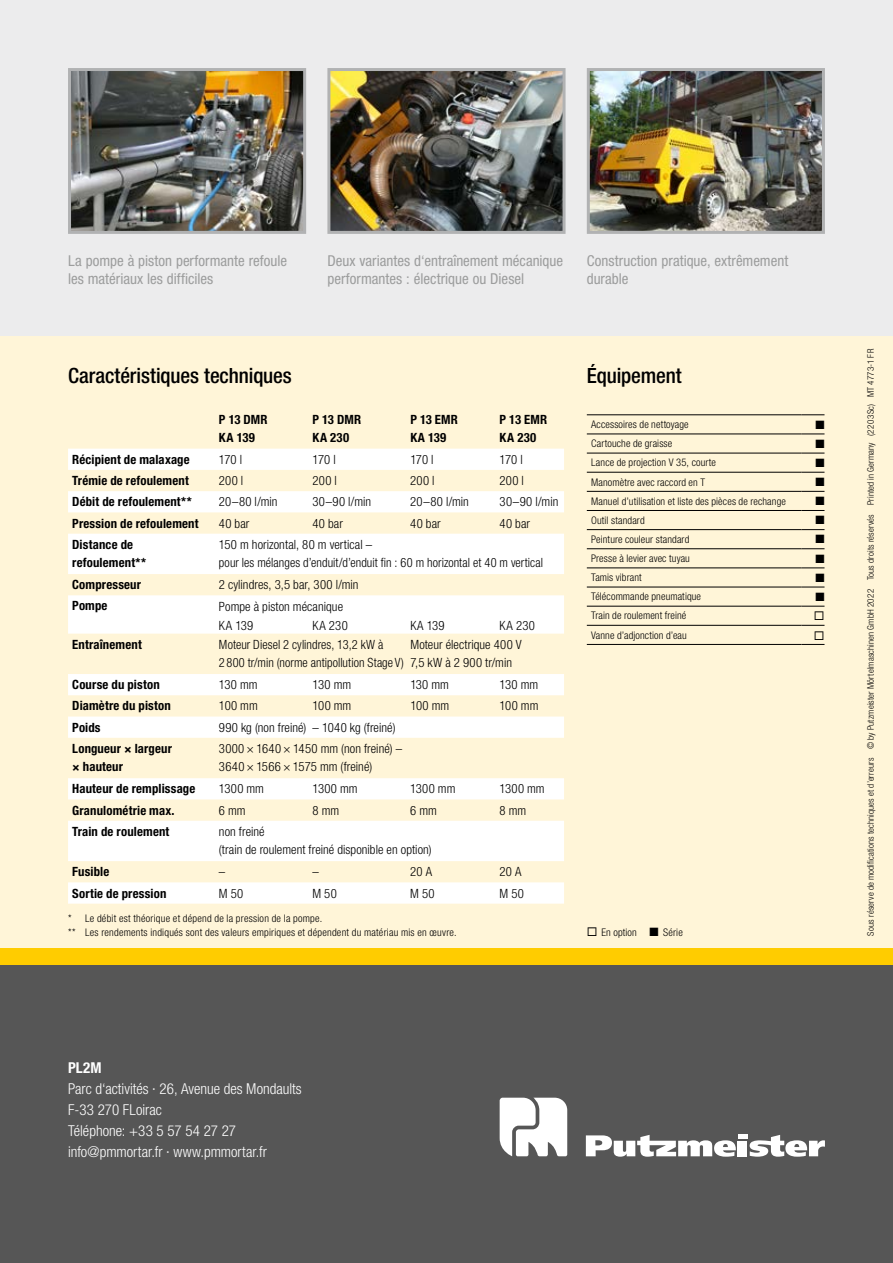
<style>
.page{position:relative;width:893px;height:1263px;background:#fff}
.page>*{position:absolute;margin:0;border:0;box-sizing:border-box;transform-origin:0 0}
.t1{font:500 condensed 21px "Helvetica Neue LT Pro";letter-spacing:-.005em;color:#000}
.t2{font:condensed 15px/18px "Helvetica Neue LT Pro";color:#9c9d9d}
.t3{font:300 condensed 15px/21px "Helvetica Neue LT Pro";color:#fff}
.t4{font:700 condensed 15px "Helvetica Neue LT Pro";color:#fff}
.t5{font:300 condensed 12.75px/18px "Helvetica Neue LT Pro";letter-spacing:.005em;color:#000}
.t6{font:700 condensed 12.75px/18px "Helvetica Neue LT Pro";letter-spacing:.015em;color:#000}
.t7{font:12px "Zapf Dingbats Std";color:#000}
.t8{font:300 condensed 10.5px/13.5px "Helvetica Neue LT Pro";letter-spacing:.015em;color:#000}
.t9{font:300 condensed 9px "Helvetica Neue LT Pro";letter-spacing:.02em;color:#000}
</style>
<div class="page">
<div style="left:0;top:0;width:893px;height:336px;background:#ececed"></div>
<div style="left:0;top:336px;width:893px;height:612px;background:#fff5d8"></div>
<div style="left:0;top:948px;width:893px;height:17px;background:#fc0"></div>
<img style="left:72px;top:72px;width:230px;height:158px">
<div style="left:68px;top:68px;width:238px;height:166px;border:3px solid #b1b2b3"></div>
<img style="left:331px;top:72px;width:231px;height:158px">
<div style="left:327px;top:68px;width:239px;height:166px;border:3px solid #b1b2b3"></div>
<img style="left:591px;top:72px;width:230px;height:158px">
<div style="left:587px;top:68px;width:238px;height:166px;border:3px solid #b1b2b3"></div>
<svg style="left:68px;top:449px;width:496px;height:455px;fill:#fff"></svg>
<div style="left:0;top:965px;width:893px;height:298px;background:#565656"></div>
<svg style="left:500px;top:1098px;width:67px;height:58px;background:#e6e6e6"></svg>
<svg style="left:586px;top:1135px;width:239px;height:22px"></svg>
<hr style="left:587px;top:434px;width:214px;height:1px;background:#000">
<svg style="left:801px;top:434px;width:23px;height:1px"></svg>
<hr style="left:587px;top:453px;width:214px;height:1px;background:#000">
<svg style="left:801px;top:453px;width:23px;height:1px"></svg>
<hr style="left:587px;top:472px;width:214px;height:1px;background:#000">
<svg style="left:801px;top:472px;width:23px;height:1px"></svg>
<hr style="left:587px;top:491px;width:214px;height:1px;background:#000">
<svg style="left:801px;top:491px;width:23px;height:1px"></svg>
<hr style="left:587px;top:510px;width:214px;height:1px;background:#000">
<svg style="left:801px;top:510px;width:23px;height:1px"></svg>
<hr style="left:587px;top:529px;width:214px;height:1px;background:#000">
<svg style="left:801px;top:529px;width:23px;height:1px"></svg>
<hr style="left:587px;top:548px;width:214px;height:1px;background:#000">
<svg style="left:801px;top:548px;width:23px;height:1px"></svg>
<hr style="left:587px;top:568px;width:214px;height:1px;background:#000">
<svg style="left:801px;top:568px;width:23px;height:1px"></svg>
<hr style="left:587px;top:587px;width:214px;height:1px;background:#000">
<svg style="left:801px;top:587px;width:23px;height:1px"></svg>
<hr style="left:587px;top:606px;width:214px;height:1px;background:#000">
<hr style="left:587px;top:625px;width:214px;height:1px;background:#000">
<hr style="left:587px;top:644px;width:214px;height:1px;background:#000">
<hr style="left:587px;top:414px;width:214px;height:1px;background:#000">
<svg style="left:801px;top:414px;width:23px;height:1px"></svg>
<svg style="left:801px;top:606px;width:24px;height:39px"></svg>
<p class="t2" style="left:68px;top:251px;width:221px">La pompe à piston performante refoule les matériaux les difficiles</p>
<p class="t2" style="left:587px;top:251px;width:203px">Construction pratique, extrêmement durable</p>
<p class="t2" style="left:327px;top:251px;width:237px">Deux variantes d‘entraînement mécanique performantes : électrique ou Diesel</p>
<h1 class="t1" style="left:68px;top:363px;width:225px">Caractéristiques techniques</h1>
<h1 class="t1" style="left:587px;top:363px;width:96px">Équipement</h1>
<p class="t6" style="left:219px;top:410px;width:50px">P 13 DMR<br>KA 139</p>
<p class="t6" style="left:313px;top:410px;width:50px">P 13 DMR<br>KA 230</p>
<p class="t6" style="left:410px;top:410px;width:49px">P 13 EMR<br>KA 139</p>
<p class="t6" style="left:500px;top:410px;width:49px">P 13 EMR<br>KA 230</p>
<p class="t6" style="left:72px;top:450px;width:119px">Récipient de malaxage</p>
<p class="t5" style="left:219px;top:450px;width:25px">170 l</p>
<p class="t5" style="left:313px;top:450px;width:25px">170 l</p>
<p class="t5" style="left:410px;top:450px;width:25px">170 l</p>
<p class="t5" style="left:500px;top:450px;width:25px">170 l</p>
<p class="t6" style="left:72px;top:471px;width:118px">Trémie de refoulement</p>
<p class="t5" style="left:219px;top:471px;width:26px">200 l</p>
<p class="t5" style="left:312px;top:471px;width:26px">200 l</p>
<p class="t5" style="left:410px;top:471px;width:26px">200 l</p>
<p class="t5" style="left:500px;top:471px;width:26px">200 l</p>
<p class="t6" style="left:72px;top:493px;width:121px">Débit de refoulement**</p>
<p class="t5" style="left:219px;top:493px;width:60px">20–80 l/min</p>
<p class="t5" style="left:312px;top:493px;width:60px">30–90 l/min</p>
<p class="t5" style="left:410px;top:493px;width:60px">20–80 l/min</p>
<p class="t5" style="left:500px;top:493px;width:60px">30–90 l/min</p>
<p class="t6" style="left:72px;top:514px;width:128px">Pression de refoulement</p>
<p class="t5" style="left:219px;top:514px;width:32px">40 bar</p>
<p class="t5" style="left:312px;top:514px;width:32px">40 bar</p>
<p class="t5" style="left:410px;top:514px;width:32px">40 bar</p>
<p class="t5" style="left:500px;top:514px;width:32px">40 bar</p>
<p class="t6" style="left:72px;top:535px;width:75px">Distance de refoulement**</p>
<p class="t5" style="left:219px;top:535px;width:326px">150 m horizontal, 80 m vertical –<br>pour les mélanges d’enduit/d’enduit fin : 60 m horizontal et 40 m vertical</p>
<p class="t6" style="left:72px;top:575px;width:70px">Compresseur</p>
<p class="t5" style="left:219px;top:576px;width:141px">2 cylindres, 3,5 bar, 300 l/min</p>
<p class="t6" style="left:72px;top:596px;width:37px">Pompe</p>
<p class="t5" style="left:219px;top:596px;width:126px;line-height:19.2px">Pompe à piston mécanique<br>KA 139</p>
<p class="t5" style="left:313px;top:616px;width:37px">KA 230</p>
<p class="t5" style="left:410px;top:616px;width:36px">KA 139</p>
<p class="t5" style="left:500px;top:616px;width:37px">KA 230</p>
<p class="t6" style="left:72px;top:635px;width:71px">Entraînement</p>
<p class="t5" style="left:219px;top:635px;width:186px">Moteur Diesel 2 cylindres, 13,2 kW à<br>2 800 tr/min (norme antipollution Stage V)</p>
<p class="t5" style="left:410px;top:635px;width:113px">Moteur électrique 400 V<br>7,5 kW à 2 900 tr/min</p>
<p class="t6" style="left:72px;top:675px;width:89px">Course du piston</p>
<p class="t5" style="left:219px;top:676px;width:40px">130 mm</p>
<p class="t5" style="left:313px;top:676px;width:40px">130 mm</p>
<p class="t5" style="left:410px;top:676px;width:40px">130 mm</p>
<p class="t5" style="left:500px;top:676px;width:40px">130 mm</p>
<p class="t6" style="left:72px;top:697px;width:100px">Diamètre du piston</p>
<p class="t5" style="left:219px;top:697px;width:40px">100 mm</p>
<p class="t5" style="left:313px;top:697px;width:40px">100 mm</p>
<p class="t5" style="left:410px;top:697px;width:40px">100 mm</p>
<p class="t5" style="left:500px;top:697px;width:40px">100 mm</p>
<p class="t6" style="left:72px;top:718px;width:30px">Poids</p>
<p class="t5" style="left:219px;top:718px;width:178px">990 kg (non freiné) – 1040 kg (freiné)</p>
<p class="t6" style="left:72px;top:739px;width:101px">Longueur × largeur × hauteur</p>
<p class="t5" style="left:219px;top:740px;width:185px">3000 × 1640 × 1450 mm (non freiné) –<br>3640 × 1566 × 1575 mm (freiné)</p>
<p class="t6" style="left:72px;top:780px;width:125px">Hauteur de remplissage</p>
<p class="t5" style="left:219px;top:780px;width:47px">1300 mm</p>
<p class="t5" style="left:312px;top:780px;width:47px">1300 mm</p>
<p class="t5" style="left:410px;top:780px;width:47px">1300 mm</p>
<p class="t5" style="left:500px;top:780px;width:47px">1300 mm</p>
<p class="t6" style="left:72px;top:801px;width:104px">Granulométrie max.</p>
<p class="t5" style="left:219px;top:801px;width:28px">6 mm</p>
<p class="t5" style="left:312px;top:801px;width:28px">8 mm</p>
<p class="t5" style="left:410px;top:801px;width:28px">6 mm</p>
<p class="t5" style="left:500px;top:801px;width:28px">8 mm</p>
<p class="t6" style="left:72px;top:823px;width:99px">Train de roulement</p>
<p class="t5" style="left:219px;top:823px;width:214px">non freiné<br>(train de roulement freiné disponible en option)</p>
<p class="t6" style="left:72px;top:863px;width:39px">Fusible</p>
<p class="t5" style="left:219px;top:863px;width:8px">–</p>
<p class="t5" style="left:312px;top:863px;width:8px">–</p>
<p class="t5" style="left:410px;top:863px;width:23px">20 A</p>
<p class="t5" style="left:500px;top:863px;width:23px">20 A</p>
<p class="t6" style="left:72px;top:884px;width:96px">Sortie de pression</p>
<p class="t5" style="left:219px;top:884px;width:26px">M 50</p>
<p class="t5" style="left:312px;top:884px;width:26px">M 50</p>
<p class="t5" style="left:410px;top:884px;width:26px">M 50</p>
<p class="t5" style="left:500px;top:884px;width:26px">M 50</p>
<p class="t8" style="left:68px;top:911px;width:390px">* Le débit est théorique et dépend de la pression de la pompe.<br>** Les rendements indiqués sont des valeurs empiriques et dépendent du matériau mis en œuvre.</p>
<p class="t8" style="left:591px;top:418px;width:99px">Accessoires de nettoyage</p>
<p class="t7" style="left:815px;top:419px;width:11px">■</p>
<p class="t8" style="left:591px;top:437px;width:83px">Cartouche de graisse</p>
<p class="t7" style="left:815px;top:438px;width:11px">■</p>
<p class="t8" style="left:591px;top:456px;width:126px">Lance de projection V 35, courte</p>
<p class="t7" style="left:815px;top:457px;width:11px">■</p>
<p class="t8" style="left:591px;top:475px;width:115px">Manomètre avec raccord en T</p>
<p class="t7" style="left:815px;top:476px;width:11px">■</p>
<p class="t8" style="left:591px;top:494px;width:196px">Manuel d’utilisation et liste des pièces de rechange</p>
<p class="t7" style="left:815px;top:495px;width:11px">■</p>
<p class="t8" style="left:591px;top:513px;width:55px">Outil standard</p>
<p class="t7" style="left:815px;top:514px;width:11px">■</p>
<p class="t8" style="left:591px;top:532px;width:100px">Peinture couleur standard</p>
<p class="t7" style="left:815px;top:534px;width:11px">■</p>
<p class="t8" style="left:591px;top:551px;width:100px">Presse à levier avec tuyau</p>
<p class="t7" style="left:815px;top:553px;width:11px">■</p>
<p class="t8" style="left:591px;top:571px;width:52px">Tamis vibrant</p>
<p class="t7" style="left:815px;top:572px;width:11px">■</p>
<p class="t8" style="left:591px;top:590px;width:112px">Télécommande pneumatique</p>
<p class="t7" style="left:815px;top:591px;width:11px">■</p>
<p class="t8" style="left:591px;top:609px;width:97px">Train de roulement freiné</p>
<p class="t8" style="left:591px;top:628px;width:97px">Vanne d’adjonction d’eau</p>
<p class="t8" style="left:587px;top:925px;width:97px">◻ En option ■ Série</p>
<p class="t9" style="left:865px;top:935px;width:588px;rotate:-90deg">Sous réserve de modifications techniques et d’erreurs © by Putzmeister Mörtelmaschinen GmbH 2022 Tous droits réservés Printed in Germany (2203Sc) MT 4773-1 FR</p>
<p class="t4" style="left:68px;top:1058px;width:35px">PL2M</p>
<p class="t3" style="left:68px;top:1078px;width:235px">Parc d‘activités · 26, Avenue des Mondaults<br>F-33 270 FLoirac<br>Téléphone: +33 5 57 54 27 27 info@pmmortar.fr · www.pmmortar.fr</p>
</div>
